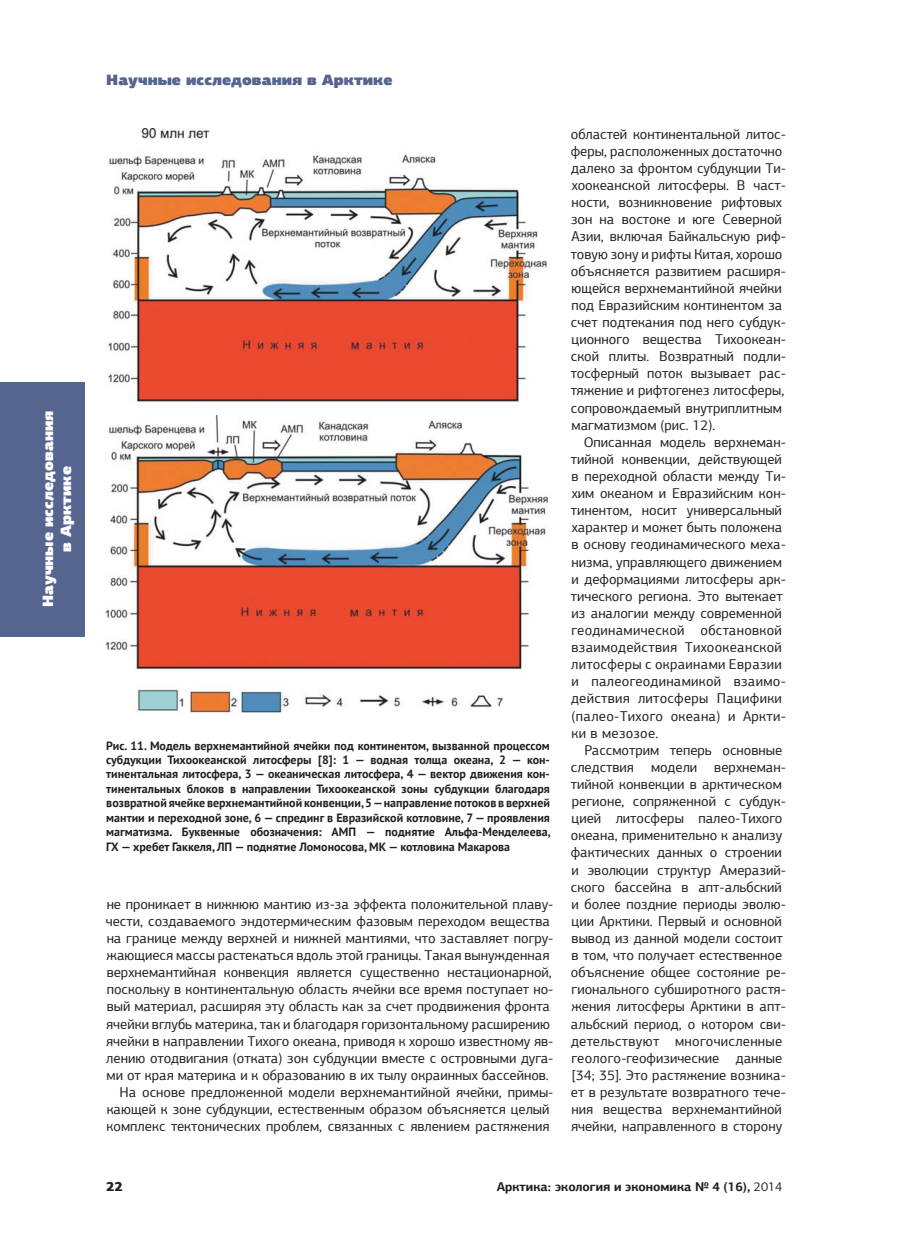
<style>
.page{position:relative;width:910px;height:1251px;background:#fff}
.page>*{position:absolute;margin:0;border:0;box-sizing:border-box;transform-origin:0 0}
.t1{font:900 15px "PF Agora Sans Pro";color:#566490}
.t2{font:900 15px/18px "PF Agora Sans Pro";color:#fff;text-align:center}
.t3{font:14.25px/17.1px "PF Agora Sans Pro";color:#231f20}
.t4{font:900 13.5px "PF Agora Sans Pro";color:#231f20}
.t5{font:700 12.75px "PF Agora Sans Pro";color:#231f20}
.t6{font:700 12px/14.4px "PT Sans";color:#231f20;text-align:justify}
.s1{font-weight:400}
</style>
<div class="page">
<div style="left:0;top:382px;width:85px;height:254px;background:#566490"></div>
<img style="left:108px;top:128px;width:439px;height:274px">
<img style="left:105px;top:415px;width:443px;height:297px">
<p class="t2" style="left:41px;top:607px;width:197px;rotate:-90deg">Научные исследования в Арктике</p>
<p class="t1" style="left:106px;top:74px;width:288px">Научные исследования в Арктике</p>
<p class="t6" style="left:106px;top:737px;width:446px">Рис. 11. Модель верхнемантийной ячейки под континентом, вызванной процессом субдукции Тихоокеанской литосферы [8]: 1 — водная толща океана, 2 — кон&shy;тинентальная литосфера, 3 — океаническая литосфера, 4 — вектор движения кон&shy;тинентальных блоков в направлении Тихоокеанской зоны субдукции благодаря возвратной ячейке верхнемантийной конвенции, 5 — направление потоков в верхней мантии и переходной зоне, 6 — спрединг в Евразийской котловине, 7 — проявления магматизма. Буквенные обозначения: АМП — поднятие Альфа-Менделеева, ГХ — хребет Гаккеля, ЛП — поднятие Ломоносова, МК — котловина Макарова</p>
<p class="t3" style="left:107px;top:896px;width:448px">не проникает в нижнюю мантию из-за эффекта положительной плаву-</p>
<p class="t3" style="left:106px;top:913px;width:446px">чести, создаваемого эндотермическим фазовым переходом вещества</p>
<p class="t3" style="left:107px;top:930px;width:448px">на границе между верхней и нижней мантиями, что заставляет погру-</p>
<p class="t3" style="left:107px;top:947px;width:444px">жающиеся массы растекаться вдоль этой границы. Такая вынужденная</p>
<p class="t3" style="left:107px;top:964px;width:447px">верхнемантийная конвекция является существенно нестационарной,</p>
<p class="t3" style="left:107px;top:982px;width:448px">поскольку в континентальную область ячейки все время поступает но-</p>
<p class="t3" style="left:107px;top:999px;width:445px">вый материал, расширяя эту область как за счет продвижения фронта</p>
<p class="t3" style="left:106px;top:1016px;width:445px">ячейки вглубь материка, так и благодаря горизонтальному расширению</p>
<p class="t3" style="left:106px;top:1033px;width:449px">ячейки в направлении Тихого океана, приводя к хорошо известному яв-</p>
<p class="t3" style="left:106px;top:1050px;width:449px">лению отодвигания (отката) зон субдукции вместе с островными дуга-</p>
<p class="t3" style="left:107px;top:1067px;width:444px">ми от края материка и к образованию в их тылу окраинных бассейнов.</p>
<p class="t3" style="left:120px;top:1084px;width:435px">На основе предложенной модели верхнемантийной ячейки, примы-</p>
<p class="t3" style="left:107px;top:1101px;width:444px">кающей к зоне субдукции, естественным образом объясняется целый</p>
<p class="t3" style="left:107px;top:1118px;width:444px">комплекс тектонических проблем, связанных с явлением растяжения</p>
<p class="t3" style="left:571px;top:127px;width:217px">областей континентальной литос&shy;феры, расположенных достаточно далеко за фронтом субдукции Ти&shy;хоокеанской литосферы. В част&shy;ности, возникновение рифтовых зон на востоке и юге Северной<br>Азии, включая Байкальскую риф&shy;товую зону и рифты Китая, хорошо объясняется развитием расширя&shy;ющейся верхнемантийной ячейки под Евразийским континентом за счет подтекания под него субдук&shy;ционного вещества Тихоокеан&shy;ской плиты. Возвратный подли&shy;тосферный поток вызывает рас&shy;тяжение и рифтогенез литосферы, сопровождаемый внутриплитным магматизмом (рис. 12).</p>
<p class="t3" style="left:571px;top:434px;width:217px;text-indent:13px">Описанная модель верхнеман&shy;тийной конвекции, действующей в переходной области между Ти&shy;хим океаном и Евразийским кон&shy;тинентом, носит универсальный характер и может быть положена в основу геодинамического меха&shy;низма, управляющего движением и деформациями литосферы арк&shy;тического региона. Это вытекает из аналогии между современной геодинамической обстановкой взаимодействия Тихоокеанской литосферы с окраинами Евразии и палеогеодинамикой взаимо&shy;действия литосферы Пацифики (палео-Тихого океана) и Аркти&shy;ки в мезозое.</p>
<p class="t3" style="left:571px;top:742px;width:217px;text-indent:14px">Рассмотрим теперь основные следствия модели верхнеман&shy;тийной конвекции в арктическом регионе, сопряженной с субдук&shy;цией литосферы палео-Тихого океана, применительно к анализу фактических данных о строении и эволюции структур Амеразий&shy;ского бассейна в апт-альбский и более поздние периоды эволю&shy;ции Арктики. Первый и основной вывод из данной модели состоит в том, что получает естественное объяснение общее состояние ре&shy;гионального субширотного растя&shy;жения литосферы Арктики в апт&shy;альбский период, о котором сви&shy;детельствуют многочисленные геолого-геофизические данные [34; 35]. Это растяжение возника&shy;ет в результате возвратного тече&shy;ния вещества верхнемантийной ячейки, направленного в сторону</p>
<p class="t4" style="left:106px;top:1180px;width:18px">22</p>
<p class="t5" style="left:497px;top:1181px;width:287px">Арктика: экология и экономика № 4 (16), <span class="s1">2014</span></p>
</div>
